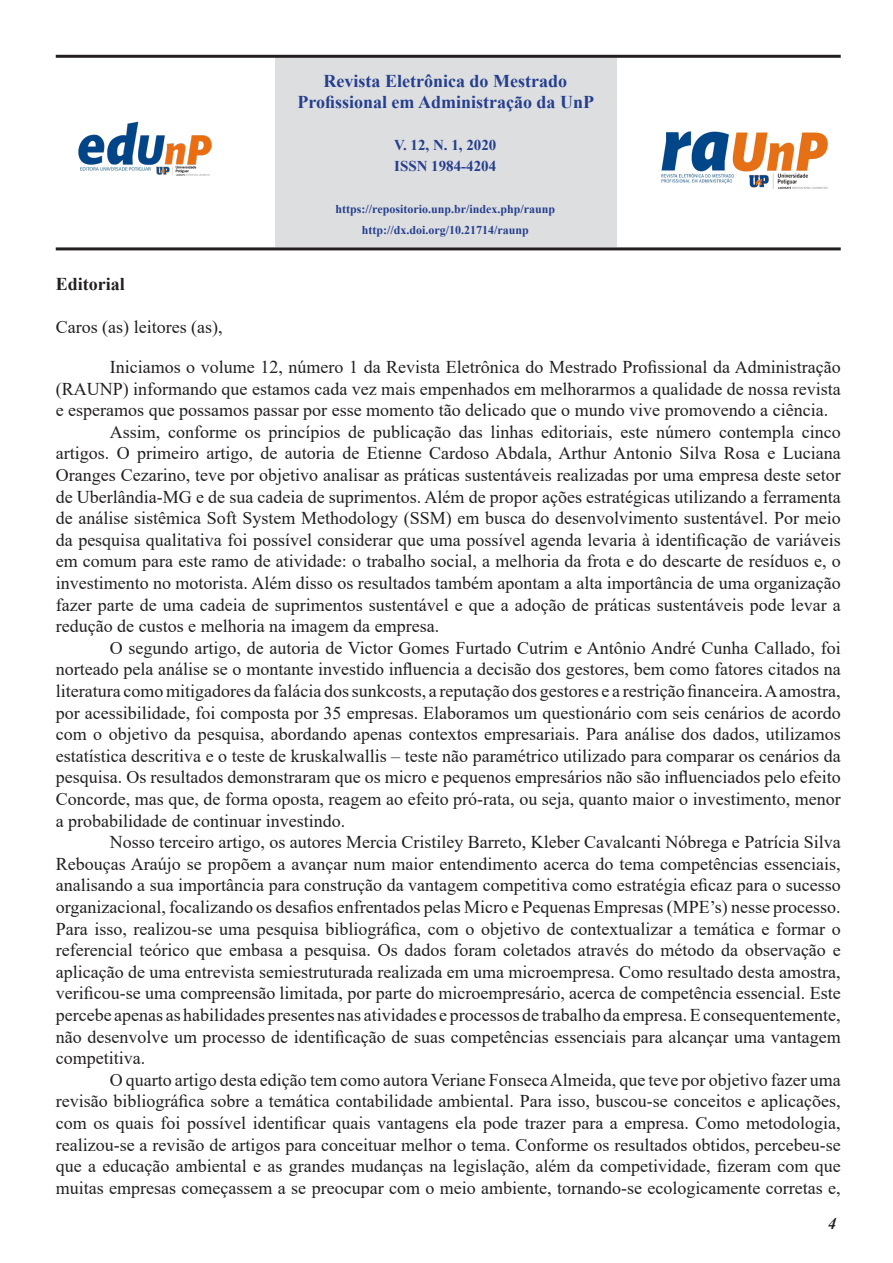
<style>
.page{position:relative;width:893px;height:1263px;background:#fff}
.page>*{position:absolute;margin:0;border:0;box-sizing:border-box;transform-origin:0 0}
.t1{font:18px/21.6px "Times New Roman";color:#231f20;text-align:justify}
.t2{font:700 18px "Times New Roman";color:#253f8e}
.t3{font:700 18px "Times New Roman";color:#231f20}
.t4{font:italic 700 16.5px "Times New Roman";color:#231f20}
.t5{font:700 15px "Times New Roman";color:#253f8e}
.t6{font:700 12px "Times New Roman";color:#253f8e}
</style>
<div class="page">
<hr style="left:56px;top:247px;width:785px;height:3px;background:#231f20">
<div style="left:275px;top:57px;width:341px;height:190px;background:#dddee0"></div>
<img style="left:78px;top:121px;width:134px;height:55px">
<img style="left:661px;top:131px;width:167px;height:58px">
<hr style="left:56px;top:55px;width:785px;height:3px;background:#231f20">
<p class="t2" style="left:324px;top:68px;width:245px">Revista Eletrônica do Mestrado</p>
<p class="t2" style="left:297px;top:89px;width:298px">Profissional em Administração da UnP</p>
<p class="t5" style="left:394px;top:134px;width:104px">V. 12, N. 1, 2020</p>
<p class="t5" style="left:394px;top:155px;width:104px">ISSN 1984-4204</p>
<p class="t6" style="left:335px;top:200px;width:221px">https://repositorio.unp.br/index.php/raunp</p>
<p class="t6" style="left:362px;top:221px;width:169px">http://dx.doi.org/10.21714/raunp</p>
<p class="t3" style="left:56px;top:271px;width:71px">Editorial</p>
<p class="t1" style="left:56px;top:316px;width:168px">Caros (as) leitores (as),</p>
<p class="t1" style="left:56px;top:355px;width:786px;text-indent:54px">Iniciamos o volume 12, número 1 da Revista Eletrônica do Mestrado Profissional da Administração (RAUNP) informando que estamos cada vez mais empenhados em melhorarmos a qualidade de nossa revista e esperamos que possamos passar por esse momento tão delicado que o mundo vive promovendo a ciência.</p>
<p class="t1" style="left:56px;top:420px;width:786px;text-indent:54px">Assim, conforme os princípios de publicação das linhas editoriais, este número contempla cinco artigos. O primeiro artigo, de autoria de Etienne Cardoso Abdala, Arthur Antonio Silva Rosa e Luciana Oranges Cezarino, teve por objetivo analisar as práticas sustentáveis realizadas por uma empresa deste setor de Uberlândia-MG e de sua cadeia de suprimentos. Além de propor ações estratégicas utilizando a ferramenta de análise sistêmica Soft System Methodology (SSM) em busca do desenvolvimento sustentável. Por meio da pesquisa qualitativa foi possível considerar que uma possível agenda levaria à identificação de variáveis em comum para este ramo de atividade: o trabalho social, a melhoria da frota e do descarte de resíduos e, o investimento no motorista. Além disso os resultados também apontam a alta importância de uma organização fazer parte de uma cadeia de suprimentos sustentável e que a adoção de práticas sustentáveis pode levar a redução de custos e melhoria na imagem da empresa.</p>
<p class="t1" style="left:56px;top:636px;width:786px;text-indent:54px">O segundo artigo, de autoria de Victor Gomes Furtado Cutrim e Antônio André Cunha Callado, foi norteado pela análise se o montante investido influencia a decisão dos gestores, bem como fatores citados na literatura como mitigadores da falácia dos sunkcosts, a reputação dos gestores e a restrição financeira. A amostra, por acessibilidade, foi composta por 35 empresas. Elaboramos um questionário com seis cenários de acordo com o objetivo da pesquisa, abordando apenas contextos empresariais. Para análise dos dados, utilizamos estatística descritiva e o teste de kruskalwallis – teste não paramétrico utilizado para comparar os cenários da pesquisa. Os resultados demonstraram que os micro e pequenos empresários não são influenciados pelo efeito Concorde, mas que, de forma oposta, reagem ao efeito pró-rata, ou seja, quanto maior o investimento, menor a probabilidade de continuar investindo.</p>
<p class="t1" style="left:56px;top:831px;width:786px;text-indent:54px">Nosso terceiro artigo, os autores Mercia Cristiley Barreto, Kleber Cavalcanti Nóbrega e Patrícia Silva Rebouças Araújo se propõem a avançar num maior entendimento acerca do tema competências essenciais, analisando a sua importância para construção da vantagem competitiva como estratégia eficaz para o sucesso organizacional, focalizando os desafios enfrentados pelas Micro e Pequenas Empresas (MPE’s) nesse processo.<br>Para isso, realizou-se uma pesquisa bibliográfica, com o objetivo de contextualizar a temática e formar o referencial teórico que embasa a pesquisa. Os dados foram coletados através do método da observação e aplicação de uma entrevista semiestruturada realizada em uma microempresa. Como resultado desta amostra, verificou-se uma compreensão limitada, por parte do microempresário, acerca de competência essencial. Este percebe apenas as habilidades presentes nas atividades e processos de trabalho da empresa. E consequentemente, não desenvolve um processo de identificação de suas competências essenciais para alcançar uma vantagem competitiva.</p>
<p class="t1" style="left:56px;top:1068px;width:786px;text-indent:54px">O quarto artigo desta edição tem como autora Veriane Fonseca Almeida, que teve por objetivo fazer uma revisão bibliográfica sobre a temática contabilidade ambiental. Para isso, buscou-se conceitos e aplicações, com os quais foi possível identificar quais vantagens ela pode trazer para a empresa. Como metodologia, realizou-se a revisão de artigos para conceituar melhor o tema. Conforme os resultados obtidos, percebeu-se que a educação ambiental e as grandes mudanças na legislação, além da competividade, fizeram com que muitas empresas começassem a se preocupar com o meio ambiente, tornando-se ecologicamente corretas e,</p>
<p class="t4" style="left:828px;top:1211px;width:10px">4</p>
</div>
